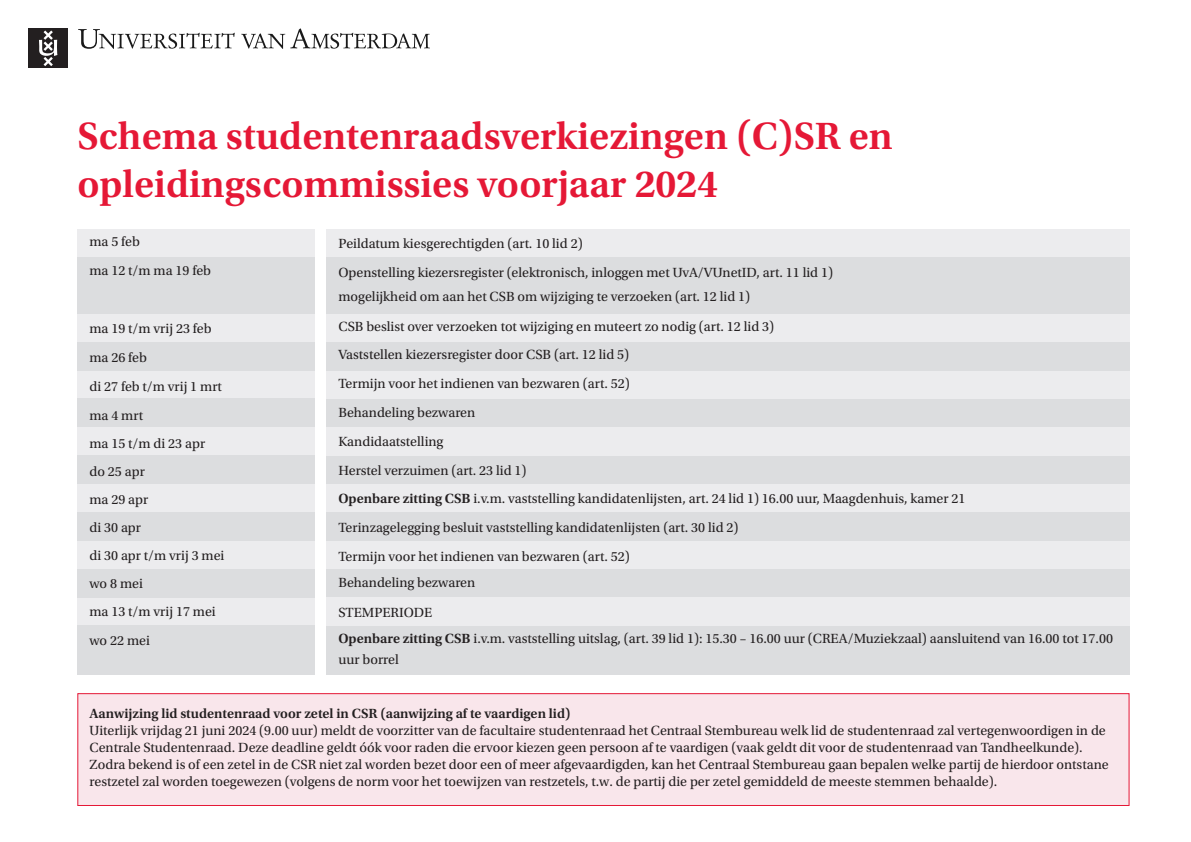
<style>
.page{position:relative;width:1191px;height:842px;background:#fff}
.page>*{position:absolute;margin:0;border:0;box-sizing:border-box;transform-origin:0 0}
.t1{font:600 40px/48px "Utopia Std";color:#e51836}
.t2{font:14px/28.4px "Utopia Std";color:#231f20}
.t3{font:600 14px "Utopia Std";color:#231f20}
.s1{font-weight:600}
</style>
<div class="page">
<div style="left:77px;top:693px;width:1052px;height:113px;background:#f9e6eb;border:1px solid #e51836"></div>
<div style="left:326px;top:625px;width:803px;height:50px;background:#dcdddf"></div>
<div style="left:326px;top:597px;width:803px;height:28px;background:#ececee"></div>
<div style="left:326px;top:569px;width:803px;height:28px;background:#dcdddf"></div>
<div style="left:326px;top:540px;width:803px;height:29px;background:#ececee"></div>
<div style="left:326px;top:512px;width:803px;height:28px;background:#dcdddf"></div>
<div style="left:326px;top:484px;width:803px;height:28px;background:#ececee"></div>
<div style="left:326px;top:455px;width:803px;height:29px;background:#dcdddf"></div>
<div style="left:326px;top:427px;width:803px;height:28px;background:#ececee"></div>
<div style="left:326px;top:399px;width:803px;height:28px;background:#dcdddf"></div>
<div style="left:326px;top:370px;width:803px;height:29px;background:#ececee"></div>
<div style="left:326px;top:342px;width:803px;height:28px;background:#dcdddf"></div>
<div style="left:326px;top:314px;width:803px;height:28px;background:#ececee"></div>
<div style="left:77px;top:597px;width:238px;height:28px;background:#ececee"></div>
<div style="left:77px;top:625px;width:238px;height:50px;background:#dcdddf"></div>
<div style="left:77px;top:540px;width:238px;height:29px;background:#ececee"></div>
<div style="left:77px;top:569px;width:238px;height:28px;background:#dcdddf"></div>
<div style="left:77px;top:484px;width:238px;height:28px;background:#ececee"></div>
<div style="left:77px;top:512px;width:238px;height:28px;background:#dcdddf"></div>
<div style="left:77px;top:427px;width:238px;height:28px;background:#ececee"></div>
<div style="left:77px;top:455px;width:238px;height:29px;background:#dcdddf"></div>
<div style="left:77px;top:370px;width:238px;height:29px;background:#ececee"></div>
<div style="left:77px;top:399px;width:238px;height:28px;background:#dcdddf"></div>
<div style="left:77px;top:314px;width:238px;height:28px;background:#ececee"></div>
<div style="left:77px;top:342px;width:238px;height:28px;background:#dcdddf"></div>
<svg style="left:78px;top:29px;width:157px;height:20px"></svg>
<svg style="left:241px;top:28px;width:189px;height:21px"></svg>
<div style="left:28px;top:29px;width:40px;height:39px;background:#231f20"></div>
<svg style="left:39px;top:31px;width:18px;height:35px"></svg>
<div style="left:77px;top:229px;width:238px;height:28px;background:#ececee"></div>
<div style="left:326px;top:229px;width:803px;height:28px;background:#ececee"></div>
<div style="left:77px;top:257px;width:238px;height:57px;background:#dcdddf"></div>
<div style="left:326px;top:257px;width:803px;height:57px;background:#dcdddf"></div>
<h1 class="t1" style="left:77px;top:112px;width:816px">Schema studentenraadsverkiezingen (C)SR en opleidingscommissies voorjaar 2024</h1>
<p class="t2" style="left:89px;top:227px;width:123px;line-height:29px">ma 5 feb<br>ma 12 t/m ma 19 feb</p>
<p class="t2" style="left:338px;top:229px;width:496px;line-height:29px">Peildatum kiesgerechtigden (art. 10 lid 2)<br>Openstelling kiezersregister (elektronisch, inloggen met UvA/VUnetID, art. 11 lid 1)</p>
<p class="t2" style="left:338px;top:282px;width:437px;line-height:30px">mogelijkheid om aan het CSB om wijziging te verzoeken (art. 12 lid 1)<br>CSB beslist over verzoeken tot wijziging en muteert zo nodig (art. 12 lid 3)</p>
<p class="t2" style="left:338px;top:340px;width:293px;line-height:29px">Vaststellen kiezersregister door CSB (art. 12 lid 5)<br>Termijn voor het indienen van bezwaren (art. 52)<br>Behandeling bezwaren<br>Kandidaatstelling<br>Herstel verzuimen (art. 23 lid 1)</p>
<p class="t2" style="left:338px;top:484px;width:628px;line-height:29px"><span class="s1">Openbare zitting CSB</span> i.v.m. vaststelling kandidatenlijsten, art. 24 lid 1) 16.00 uur, Maagdenhuis, kamer 21<br>Terinzagelegging besluit vaststelling kandidatenlijsten (art. 30 lid 2)<br>Termijn voor het indienen van bezwaren (art. 52)</p>
<p class="t2" style="left:338px;top:567px;width:138px;line-height:30px">Behandeling bezwaren<br>STEMPERIODE</p>
<p class="t2" style="left:338px;top:628px;width:776px;line-height:21px"><span class="s1">Openbare zitting CSB</span> i.v.m. vaststelling uitslag, (art. 39 lid 1): 15.30 – 16.00 uur (CREA/Muziekzaal) aansluitend van 16.00 tot 17.00 uur borrel</p>
<p class="t2" style="left:89px;top:315px;width:136px">ma 19 t/m vrij 23 feb ma 26 feb<br>di 27 feb t/m vrij 1 mrt ma 4 mrt<br>ma 15 t/m di 23 apr<br>do 25 apr<br>ma 29 apr<br>di 30 apr<br>di 30 apr t/m vrij 3 mei wo 8 mei<br>ma 13 t/m vrij 17 mei wo 22 mei</p>
<p class="t3" style="left:90px;top:706px;width:482px">Aanwijzing lid studentenraad voor zetel in CSR (aanwijzing af te vaardigen lid)</p>
<p class="t2" style="left:90px;top:722px;width:1020px;line-height:17px">Uiterlijk vrijdag 21 juni 2024 (9.00 uur) meldt de voorzitter van de facultaire studentenraad het Centraal Stembureau welk lid de studentenraad zal vertegenwoordigen in de Centrale Studentenraad. Deze deadline geldt óók voor raden die ervoor kiezen geen persoon af te vaardigen (vaak geldt dit voor de studentenraad van Tandheelkunde).<br>Zodra bekend is of een zetel in de CSR niet zal worden bezet door een of meer afgevaardigden, kan het Centraal Stembureau gaan bepalen welke partij de hierdoor ontstane restzetel zal worden toegewezen (volgens de norm voor het toewijzen van restzetels, t.w. de partij die per zetel gemiddeld de meeste stemmen behaalde).</p>
</div>
